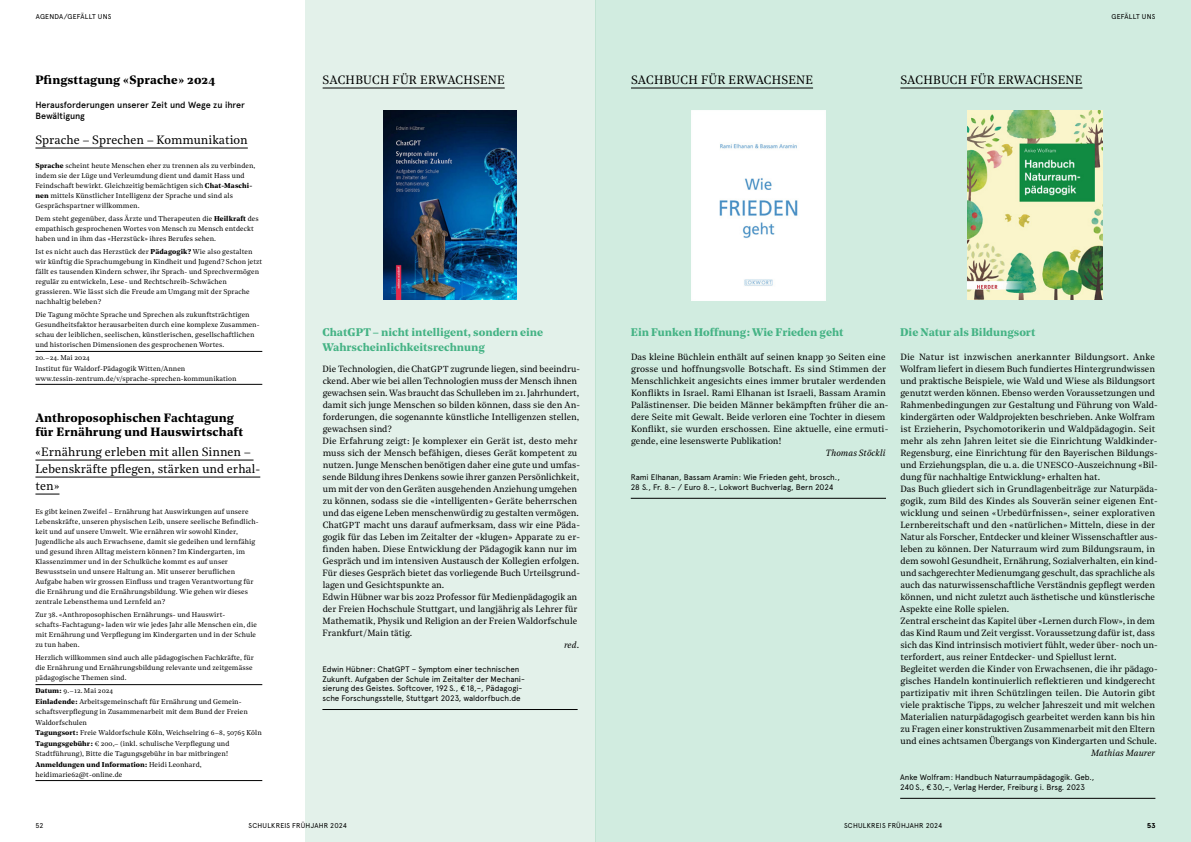
<style>
.page{position:relative;width:1191px;height:842px;background:#fff}
.page>*{position:absolute;margin:0;border:0;box-sizing:border-box;transform-origin:0 0}
.t1{font:12px/17px "Noe Text";letter-spacing:.005em;color:#000}
.t2{font:700 12px/14.4px "Noe Text";letter-spacing:.01em;color:#000}
.t3{font:700 11px/15px "Noe Text";color:#45b385}
.t4{font:9px/12px "Noe Text";color:#000}
.t5{font:500 9px/10.8px "Apercu Pro";letter-spacing:-.01em;color:#000}
.t6{font:italic 9px "Noe Text";letter-spacing:.005em;color:#000}
.t7{font:8px/9.6px "Apercu Pro";letter-spacing:-.01em;color:#000}
.t8{font:7px/10px "Noe Text";letter-spacing:.015em;color:#000}
.t9{font:7px "Apercu Pro";letter-spacing:.03em;color:#000}
.s1{font-weight:700}
.s2{font-size:8.7px}
</style>
<div class="page">
<div style="left:595px;top:0;width:596px;height:842px;background:#d1ece0"></div>
<div style="left:305px;top:0;width:290px;height:842px;background:#e3f1ea"></div>
<hr style="left:35px;top:148px;width:213px;height:1px;background:#000">
<hr style="left:35px;top:351px;width:227px;height:1px;background:#000">
<hr style="left:35px;top:384px;width:227px;height:1px;background:#000">
<hr style="left:35px;top:460px;width:218px;height:1px;background:#000">
<hr style="left:35px;top:477px;width:225px;height:1px;background:#000">
<svg style="left:35px;top:494px;width:24px;height:1px"></svg>
<hr style="left:35px;top:684px;width:227px;height:1px;background:#000">
<hr style="left:35px;top:780px;width:227px;height:1px;background:#000">
<hr style="left:900px;top:88px;width:182px;height:1px;background:#000">
<hr style="left:900px;top:798px;width:255px;height:1px;background:#000">
<hr style="left:631px;top:88px;width:182px;height:1px;background:#000">
<hr style="left:631px;top:498px;width:255px;height:1px;background:#000">
<div style="left:691px;top:111px;width:134px;height:190px;background:#fff"></div>
<hr style="left:323px;top:88px;width:182px;height:1px;background:#000">
<hr style="left:322px;top:709px;width:255px;height:1px;background:#000">
<img style="left:384px;top:111px;width:132px;height:189px">
<img style="left:967px;top:111px;width:135px;height:189px">
<p class="t9" style="left:36px;top:11px;width:77px">AGENDA/GEFÄLLT UNS</p>
<p class="t9" style="left:1111px;top:11px;width:45px">GEFÄLLT UNS</p>
<h1 class="t2" style="left:35px;top:72px;width:181px">Pfingsttagung «Sprache» 2024</h1>
<p class="t5" style="left:35px;top:99px;width:211px">Herausforderungen unserer Zeit und Wege zu ihrer<br>Bewältigung</p>
<h1 class="t1" style="left:35px;top:131px;width:214px">Sprache – Sprechen – Kommunikation</h1>
<p class="t8" style="left:35px;top:160px;width:221px"><span class="s1">Sprache</span> scheint heute Menschen eher zu trennen als zu verbinden, indem sie der Lüge und Verleumdung dient und damit Hass und Feindschaft bewirkt. Gleichzeitig bemächtigen sich <span class="s1">Chat-Maschi&shy;nen</span> mittels Künstlicher Intelligenz der Sprache und sind als Gesprächspartner willkommen.</p>
<p class="t8" style="left:35px;top:213px;width:225px">Dem steht gegenüber, dass Ärzte und Therapeuten die <span class="s1">Heilkraft</span> des empathisch gesprochenen Wortes von Mensch zu Mensch entdeckt haben und in ihm das «Herzstück» ihres Berufes sehen.</p>
<p class="t8" style="left:35px;top:246px;width:228px">Ist es nicht auch das Herzstück der <span class="s1">Pädagogik?</span> Wie also gestalten wir künftig die Sprachumgebung in Kindheit und Jugend? Schon jetzt fällt es tausenden Kindern schwer, ihr Sprach- und Sprechvermögen regulär zu entwickeln, Lese- und Rechtschreib-Schwächen grassieren. Wie lässt sich die Freude am Umgang mit der Sprache nachhaltig beleben?</p>
<p class="t8" style="left:35px;top:309px;width:226px">Die Tagung möchte Sprache und Sprechen als zukunftsträchtigen Gesundheitsfaktor herausarbeiten durch eine komplexe Zusammen&shy;schau der leiblichen, seelischen, künstlerischen, gesellschaftlichen und historischen Dimensionen des gesprochenen Wortes.</p>
<p class="t8" style="left:35px;top:352px;width:203px;line-height:10.5px">20.–24. Mai 2024<br>Institut für Waldorf-Pädagogik Witten/Annen www.tessin-zentrum.de/v/sprache-sprechen-kommunikation</p>
<h1 class="t2" style="left:35px;top:409px;width:209px">Anthroposophischen Fachtagung für Ernährung und Hauswirtschaft</h1>
<h1 class="t1" style="left:35px;top:443px;width:226px">«Ernährung erleben mit allen Sinnen –<br>Lebenskräfte pflegen, stärken und erhal&shy;ten»</h1>
<p class="t8" style="left:35px;top:506px;width:225px">Es gibt keinen Zweifel – Ernährung hat Auswirkungen auf unsere Lebenskräfte, unseren physischen Leib, unsere seelische Befindlich&shy;keit und auf unsere Umwelt. Wie ernähren wir sowohl Kinder, Jugendliche als auch Erwachsene, damit sie gedeihen und lernfähig und gesund ihren Alltag meistern können? Im Kindergarten, im Klassenzimmer und in der Schulküche kommt es auf unser Bewusstsein und unsere Haltung an. Mit unserer beruflichen Aufgabe haben wir grossen Einfluss und tragen Verantwortung für die Ernährung und die Ernährungsbildung. Wie gehen wir dieses zentrale Lebensthema und Lernfeld an?</p>
<p class="t8" style="left:35px;top:609px;width:223px">Zur 38. «Anthroposophischen Ernährungs- und Hauswirt&shy;schafts-Fachtagung» laden wir wie jedes Jahr alle Menschen ein, die mit Ernährung und Verpflegung im Kindergarten und in der Schule zu tun haben.</p>
<p class="t8" style="left:35px;top:652px;width:220px">Herzlich willkommen sind auch alle pädagogischen Fachkräfte, für die Ernährung und Ernährungsbildung relevante und zeitgemässe pädagogische Themen sind.</p>
<p class="t8" style="left:35px;top:685px;width:228px;line-height:10.5px"><span class="s1">Datum:</span> 9.–12. Mai 2024<br><span class="s1">Einladende:</span> Arbeitsgemeinschaft für Ernährung und Gemein&shy;schaftsverpflegung in Zusammenarbeit mit dem Bund der Freien Waldorfschulen<br><span class="s1">Tagungsort:</span> Freie Waldorfschule Köln, Weichselring 6–8, 50765 Köln <span class="s1">Tagungsgebühr :</span> € 200,– (inkl. schulische Verpflegung und Stadtführung), Bitte die Tagungsgebühr in bar mitbringen!<br><span class="s1">Anmeldungen und Information:</span> Heidi Leonhard, heidimarie62@t-online.de</p>
<h1 class="t1" style="left:323px;top:71px;width:184px">SACHBUCH FÜR ERWACHSENE</h1>
<h1 class="t1" style="left:631px;top:71px;width:184px">SACHBUCH FÜR ERWACHSENE</h1>
<h1 class="t1" style="left:900px;top:71px;width:184px">SACHBUCH FÜR ERWACHSENE</h1>
<p class="t3" style="left:322px;top:324px;width:222px">ChatGPT – nicht intelligent, sondern eine<br>Wahrscheinlichkeitsrechnung</p>
<p class="t4" style="left:322px;top:362px;width:259px">Die Technologien, die Chat<span class="s2">GPT</span> zugrunde liegen, sind beeindru&shy;ckend. Aber wie bei allen Technologien muss der Mensch ihnen gewachsen sein. Was braucht das Schulleben im 21. Jahrhundert, damit sich junge Menschen so bilden können, dass sie den An&shy;forderungen, die sogenannte künstliche Intelligenzen stellen, gewachsen sind?<br>Die Erfahrung zeigt: Je komplexer ein Gerät ist, desto mehr muss sich der Mensch befähigen, dieses Gerät kompetent zu nutzen. Junge Menschen benötigen daher eine gute und umfas&shy;sende Bildung ihres Denkens sowie ihrer ganzen Persönlichkeit, um mit der von den Geräten ausgehenden Anziehung umgehen zu können, sodass sie die «intelligenten» Geräte beherrschen und das eigene Leben menschenwürdig zu gestalten vermögen.<br>Chat<span class="s2">GPT</span> macht uns darauf aufmerksam, dass wir eine Päda&shy;gogik für das Leben im Zeitalter der «klugen» Apparate zu er&shy;finden haben. Diese Entwicklung der Pädagogik kann nur im Gespräch und im intensiven Austausch der Kollegien erfolgen.<br>Für dieses Gespräch bietet das vorliegende Buch Urteilsgrund&shy;lagen und Gesichtspunkte an.<br>Edwin Hübner war bis 2022 Professor für Medienpädagogik an der Freien Hochschule Stuttgart, und langjährig als Lehrer für Mathematik, Physik und Religion an der Freien Waldorfschule Frankfurt/Main tätig.</p>
<p class="t6" style="left:564px;top:638px;width:17px">red.</p>
<p class="t7" style="left:322px;top:664px;width:204px">Edwin Hübner: ChatGPT – Symptom einer technischen Zukunft. Aufgaben der Schule im Zeitalter der Mechani&shy;sierung des Geistes. Softcover, 192 S., € 18,–, Pädagogi&shy;sche Forschungsstelle, Stuttgart 2023, waldorfbuch.de</p>
<p class="t3" style="left:631px;top:324px;width:214px">Ein Funken Hoffnung: Wie Frieden geht</p>
<p class="t4" style="left:631px;top:350px;width:259px">Das kleine Büchlein enthält auf seinen knapp 30 Seiten eine grosse und hoffnungsvolle Botschaft. Es sind Stimmen der Menschlichkeit angesichts eines immer brutaler werdenden Konflikts in Israel. Rami Elhanan ist Israeli, Bassam Aramin Palästinenser. Die beiden Männer bekämpften früher die an&shy;dere Seite mit Gewalt. Beide verloren eine Tochter in diesem Konflikt, sie wurden erschossen. Eine aktuelle, eine ermuti&shy;gende, eine lesenswerte Publikation!</p>
<p class="t6" style="left:826px;top:446px;width:61px">Thomas Stöckli</p>
<p class="t7" style="left:631px;top:472px;width:211px">Rami Elhanan, Bassam Aramin: Wie Frieden geht, brosch.,<br>28 S., Fr. 8.– / Euro 8.–, Lokwort Buchverlag, Bern 2024</p>
<p class="t3" style="left:900px;top:324px;width:137px">Die Natur als Bildungsort</p>
<p class="t4" style="left:900px;top:350px;width:259px">Die Natur ist inzwischen anerkannter Bildungsort. Anke Wolfram liefert in diesem Buch fundiertes Hintergrundwissen und praktische Beispiele, wie Wald und Wiese als Bildungsort genutzt werden können. Ebenso werden Voraussetzungen und Rahmenbedingungen zur Gestaltung und Führung von Wald&shy;kindergärten oder Waldprojekten beschrieben. Anke Wolfram ist Erzieherin, Psychomotorikerin und Waldpädagogin. Seit mehr als zehn Jahren leitet sie die Einrichtung Waldkinder-Regensburg, eine Einrichtung für den Bayerischen Bildungs&shy;und Erziehungsplan, die u.a. die <span class="s2">UNESCO</span>-Auszeichnung «Bil&shy;dung für nachhaltige Entwicklung» erhalten hat.<br>Das Buch gliedert sich in Grundlagenbeiträge zur Naturpäda&shy;gogik, zum Bild des Kindes als Souverän seiner eigenen Ent&shy;wicklung und seinen «Urbedürfnissen», seiner explorativen Lernbereitschaft und den «natürlichen» Mitteln, diese in der Natur als Forscher, Entdecker und kleiner Wissenschaftler aus&shy;leben zu können. Der Naturraum wird zum Bildungsraum, in dem sowohl Gesundheit, Ernährung, Sozialverhalten, ein kind&shy;und sachgerechter Medienumgang geschult, das sprachliche als auch das naturwissenschaftliche Verständnis gepflegt werden können, und nicht zuletzt auch ästhetische und künstlerische Aspekte eine Rolle spielen.<br>Zentral erscheint das Kapitel über «Lernen durch Flow», in dem das Kind Raum und Zeit vergisst. Voraussetzung dafür ist, dass sich das Kind intrinsisch motiviert fühlt, weder über- noch un&shy;terfordert, aus reiner Entdecker- und Spiellust lernt.<br>Begleitet werden die Kinder von Erwachsenen, die ihr pädago&shy;gisches Handeln kontinuierlich reflektieren und kindgerecht partizipativ mit ihren Schützlingen teilen. Die Autorin gibt viele praktische Tipps, zu welcher Jahreszeit und mit welchen Materialien naturpädagogisch gearbeitet werden kann bis hin zu Fragen einer konstruktiven Zusammenarbeit mit den Eltern und eines achtsamen Übergangs von Kindergarten und Schule.</p>
<p class="t6" style="left:1091px;top:746px;width:65px">Mathias Maurer</p>
<p class="t7" style="left:900px;top:772px;width:196px">Anke Wolfram: Handbuch Naturraumpädagogik. Geb.,<br>240 S., € 30,–, Verlag Herder, Freiburg i. Brsg. 2023</p>
<p class="t9" style="left:35px;top:820px;width:9px">52</p>
<p class="t9" style="left:249px;top:820px;width:100px">SCHULKREIS FRÜHJAHR 2024</p>
<p class="t9" style="left:844px;top:820px;width:100px">SCHULKREIS FRÜHJAHR 2024</p>
<p class="t9" style="left:1147px;top:820px;width:10px">53</p>
</div>
